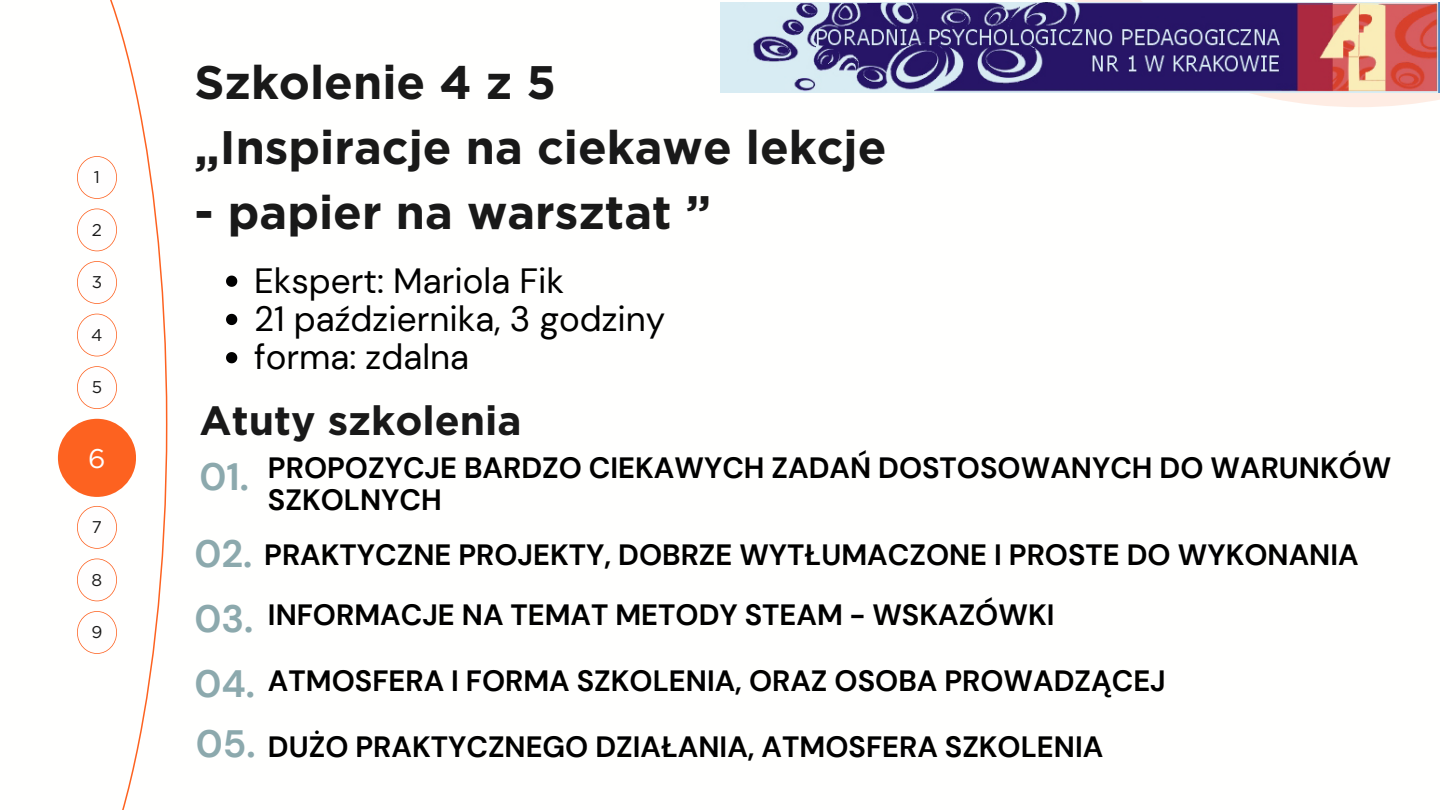
<style>
.page{position:relative;width:1440px;height:810px;background:#fff}
.page>*{position:absolute;margin:0;border:0;box-sizing:border-box;transform-origin:0 0}
.t1{font:700 47px/65.2px "Gotham";color:#191919}
.t2{font:700 40.8px "Gotham";color:#191919}
.t3{font:700 38.1px "DM Sans";color:#8ca9ad}
.t4{font:35px "DM Sans";color:#000}
.t5{font:700 29.3px/32px "DM Sans";color:#000}
.t6{font:27px "Gotham";color:#fffefe}
.t7{font:17px "Gotham";color:#191919}
</style>
<div class="page">
<svg style="left:57px;top:0;width:110px;height:810px"></svg>
<div style="left:58px;top:419px;width:78px;height:78px;background:#fd6220;border-radius:50%"></div>
<svg style="left:77px;top:261px;width:40px;height:43px"></svg>
<svg style="left:77px;top:156px;width:40px;height:43px"></svg>
<svg style="left:77px;top:314px;width:40px;height:42px"></svg>
<svg style="left:77px;top:209px;width:40px;height:42px"></svg>
<svg style="left:77px;top:506px;width:40px;height:43px"></svg>
<svg style="left:77px;top:366px;width:40px;height:43px"></svg>
<svg style="left:77px;top:559px;width:40px;height:42px"></svg>
<svg style="left:77px;top:611px;width:40px;height:43px"></svg>
<svg style="left:926px;top:0;width:514px;height:107px"></svg>
<img style="left:720px;top:2px;width:720px;height:90px">
<svg style="left:226px;top:276px;width:11px;height:11px"></svg>
<svg style="left:226px;top:314px;width:11px;height:11px"></svg>
<svg style="left:226px;top:352px;width:11px;height:11px"></svg>
<p class="t7" style="left:94px;top:167px;width:8px">1</p>
<p class="t7" style="left:92px;top:219px;width:12px">2</p>
<p class="t7" style="left:92px;top:272px;width:12px">3</p>
<p class="t7" style="left:91px;top:324px;width:13px">4</p>
<p class="t7" style="left:92px;top:377px;width:12px">5</p>
<p class="t6" style="left:88px;top:442px;width:19px">6</p>
<p class="t7" style="left:92px;top:517px;width:12px">7</p>
<p class="t7" style="left:92px;top:569px;width:12px">8</p>
<p class="t7" style="left:91px;top:622px;width:12px">9</p>
<p class="t1" style="left:195px;top:49px;width:694px">Szkolenie 4 z 5<br>„Inspiracje na ciekawe lekcje</p>
<p class="t1" style="left:195px;top:180px;width:518px">- papier na warsztat ”</p>
<h1 class="t4" style="left:254px;top:258px;width:312px">Ekspert: Mariola Fik</h1>
<p class="t4" style="left:254px;top:296px;width:413px">21 października, 3 godziny</p>
<p class="t4" style="left:254px;top:335px;width:216px">forma: zdalna</p>
<p class="t2" style="left:200px;top:396px;width:324px">Atuty szkolenia</p>
<h3 class="t3" style="left:200px;top:452px;width:51px">01.</h3>
<h2 class="t5" style="left:268px;top:452px;width:1125px">PROPOZYCJE BARDZO CIEKAWYCH ZADAŃ DOSTOSOWANYCH DO WARUNKÓW<br>SZKOLNYCH</h2>
<h2 class="t5" style="left:264px;top:539px;width:1096px">PRAKTYCZNE PROJEKTY, DOBRZE WYTŁUMACZONE I PROSTE DO WYKONANIA</h2>
<p class="t3" style="left:195px;top:529px;width:59px">02.</p>
<p class="t3" style="left:195px;top:594px;width:60px">03.</p>
<h2 class="t5" style="left:268px;top:599px;width:788px">INFORMACJE NA TEMAT METODY STEAM - WSKAZÓWKI</h2>
<p class="t3" style="left:195px;top:659px;width:62px">04.</p>
<h2 class="t5" style="left:268px;top:665px;width:899px">ATMOSFERA I FORMA SZKOLENIA, ORAZ OSOBA PROWADZĄCEJ</h2>
<p class="t3" style="left:196px;top:719px;width:61px">05.</p>
<h2 class="t5" style="left:268px;top:731px;width:837px">DUŻO PRAKTYCZNEGO DZIAŁANIA, ATMOSFERA SZKOLENIA</h2>
</div>
